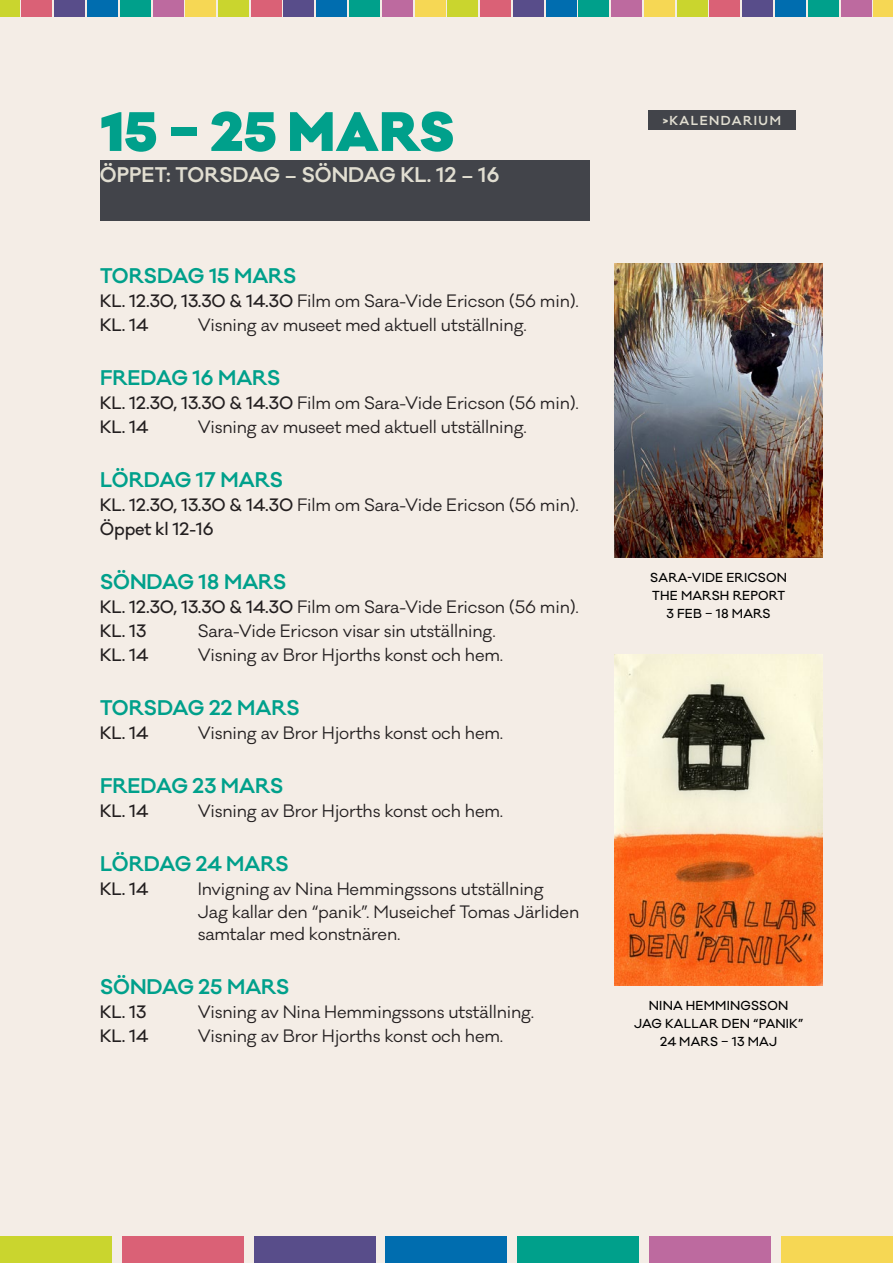
<style>
.page{position:relative;width:893px;height:1263px;background:#f4ede6}
.page>*{position:absolute;margin:0;border:0;box-sizing:border-box;transform-origin:0 0}
.t1{font:900 51px "Galano Classic";color:#00a08b}
.t2{font:600 19.5px "Galano Classic";letter-spacing:-.005em;color:#00a08b}
.t3{font:600 19.5px "Galano Classic";color:#e1ded1}
.t4{font:16.5px/22.5px "Galano Classic";letter-spacing:-.01em;color:#231f20}
.t5{font:500 16.5px "Galano Classic";letter-spacing:-.01em;color:#231f20}
.t6{font:500 12px "Galano Classic";letter-spacing:.015em;color:#000}
.t7{font:600 12px "Galano Classic";letter-spacing:.12em;color:#e1ded1}
.s1{font-weight:500}
</style>
<div class="page">
<div style="left:317px;top:0;width:30px;height:17px;background:#006daf"></div>
<div style="left:349px;top:0;width:31px;height:17px;background:#00a08b"></div>
<div style="left:415px;top:0;width:30px;height:17px;background:#f6d754"></div>
<div style="left:382px;top:0;width:30px;height:17px;background:#bd6a9f"></div>
<div style="left:153px;top:0;width:30px;height:17px;background:#bd6a9f"></div>
<div style="left:186px;top:0;width:30px;height:17px;background:#f6d754"></div>
<div style="left:251px;top:0;width:30px;height:17px;background:#da6176"></div>
<div style="left:218px;top:0;width:31px;height:17px;background:#cad52e"></div>
<div style="left:284px;top:0;width:30px;height:17px;background:#584d8a"></div>
<div style="left:0;top:0;width:19px;height:17px;background:#cad52e"></div>
<div style="left:22px;top:0;width:30px;height:17px;background:#da6176"></div>
<div style="left:87px;top:0;width:30px;height:17px;background:#006daf"></div>
<div style="left:54px;top:0;width:31px;height:17px;background:#584d8a"></div>
<div style="left:120px;top:0;width:30px;height:17px;background:#00a08b"></div>
<div style="left:775px;top:0;width:31px;height:17px;background:#006daf"></div>
<div style="left:808px;top:0;width:30px;height:17px;background:#00a08b"></div>
<div style="left:874px;top:0;width:19px;height:17px;background:#f6d754"></div>
<div style="left:841px;top:0;width:30px;height:17px;background:#bd6a9f"></div>
<div style="left:612px;top:0;width:30px;height:17px;background:#bd6a9f"></div>
<div style="left:644px;top:0;width:31px;height:17px;background:#f6d754"></div>
<div style="left:710px;top:0;width:30px;height:17px;background:#da6176"></div>
<div style="left:677px;top:0;width:30px;height:17px;background:#cad52e"></div>
<div style="left:743px;top:0;width:30px;height:17px;background:#584d8a"></div>
<div style="left:448px;top:0;width:30px;height:17px;background:#cad52e"></div>
<div style="left:480px;top:0;width:31px;height:17px;background:#da6176"></div>
<div style="left:546px;top:0;width:30px;height:17px;background:#006daf"></div>
<div style="left:513px;top:0;width:30px;height:17px;background:#584d8a"></div>
<div style="left:579px;top:0;width:30px;height:17px;background:#00a08b"></div>
<div style="left:122px;top:1236px;width:122px;height:27px;background:#da6176"></div>
<div style="left:254px;top:1236px;width:122px;height:27px;background:#584d8a"></div>
<div style="left:386px;top:1236px;width:121px;height:27px;background:#006daf"></div>
<div style="left:517px;top:1236px;width:122px;height:27px;background:#00a08b"></div>
<div style="left:781px;top:1236px;width:112px;height:27px;background:#f6d754"></div>
<div style="left:649px;top:1236px;width:122px;height:27px;background:#bd6a9f"></div>
<div style="left:0;top:1236px;width:112px;height:27px;background:#cad52e"></div>
<div style="left:100px;top:160px;width:490px;height:61px;background:#42444a"></div>
<div style="left:648px;top:111px;width:148px;height:19px;background:#42444a"></div>
<img style="left:614px;top:264px;width:209px;height:293px">
<img style="left:614px;top:655px;width:209px;height:330px">
<p class="t1" style="left:100px;top:97px;width:355px">15 – 25 MARS</p>
<p class="t3" style="left:100px;top:162px;width:401px">ÖPPET: TORSDAG – SÖNDAG KL. 12 – 16</p>
<p class="t2" style="left:100px;top:263px;width:198px">TORSDAG 15 MARS</p>
<p class="t4" style="left:100px;top:290px;width:480px"><span class="s1">KL. 12.30, 13.30 &amp; 14.30</span> Film om Sara-Vide Ericson (56 min).</p>
<p class="t5" style="left:100px;top:314px;width:50px">KL. 14</p>
<p class="t4" style="left:198px;top:314px;width:331px">Visning av museet med aktuell utställning.</p>
<p class="t2" style="left:100px;top:365px;width:182px">FREDAG 16 MARS</p>
<p class="t4" style="left:100px;top:392px;width:480px"><span class="s1">KL. 12.30, 13.30 &amp; 14.30</span> Film om Sara-Vide Ericson (56 min).</p>
<p class="t5" style="left:100px;top:416px;width:50px">KL. 14</p>
<p class="t4" style="left:198px;top:416px;width:331px">Visning av museet med aktuell utställning.</p>
<p class="t2" style="left:100px;top:467px;width:184px">LÖRDAG 17 MARS</p>
<p class="t4" style="left:100px;top:494px;width:480px"><span class="s1">KL. 12.30, 13.30 &amp; 14.30</span> Film om Sara-Vide Ericson (56 min).</p>
<p class="t5" style="left:100px;top:518px;width:115px">Öppet kl 12-16</p>
<p class="t2" style="left:100px;top:569px;width:188px">SÖNDAG 18 MARS</p>
<p class="t4" style="left:100px;top:596px;width:480px"><span class="s1">KL. 12.30, 13.30 &amp; 14.30</span> Film om Sara-Vide Ericson (56 min).</p>
<p class="t5" style="left:100px;top:620px;width:48px">KL. 13</p>
<p class="t4" style="left:198px;top:620px;width:299px">Sara-Vide Ericson visar sin utställning.</p>
<p class="t5" style="left:100px;top:644px;width:50px">KL. 14</p>
<p class="t4" style="left:198px;top:644px;width:307px">Visning av Bror Hjorths konst och hem.</p>
<p class="t2" style="left:100px;top:695px;width:201px">TORSDAG 22 MARS</p>
<p class="t5" style="left:100px;top:722px;width:50px">KL. 14</p>
<p class="t4" style="left:198px;top:722px;width:307px">Visning av Bror Hjorths konst och hem.</p>
<p class="t2" style="left:100px;top:773px;width:185px">FREDAG 23 MARS</p>
<p class="t5" style="left:100px;top:800px;width:50px">KL. 14</p>
<p class="t4" style="left:198px;top:800px;width:307px">Visning av Bror Hjorths konst och hem.</p>
<p class="t2" style="left:100px;top:851px;width:190px">LÖRDAG 24 MARS</p>
<p class="t5" style="left:100px;top:878px;width:50px">KL. 14</p>
<p class="t4" style="left:198px;top:878px;width:383px">Invigning av Nina Hemmingssons utställning<br>Jag kallar den “panik”. Museichef Tomas Järliden samtalar med konstnären.</p>
<p class="t2" style="left:100px;top:974px;width:191px">SÖNDAG 25 MARS</p>
<p class="t5" style="left:100px;top:1001px;width:48px">KL. 13</p>
<p class="t4" style="left:198px;top:1001px;width:338px">Visning av Nina Hemmingssons utställning.</p>
<p class="t5" style="left:100px;top:1025px;width:50px">KL. 14</p>
<p class="t4" style="left:198px;top:1025px;width:307px">Visning av Bror Hjorths konst och hem.</p>
<p class="t7" style="left:663px;top:113px;width:120px">&gt;KALENDARIUM</p>
<p class="t6" style="left:650px;top:569px;width:138px">SARA-VIDE ERICSON</p>
<p class="t6" style="left:652px;top:587px;width:134px">THE MARSH REPORT</p>
<p class="t6" style="left:666px;top:605px;width:106px">3 FEB – 18 MARS</p>
<p class="t6" style="left:649px;top:998px;width:141px">NINA HEMMINGSSON</p>
<p class="t6" style="left:634px;top:1016px;width:171px">JAG KALLAR DEN “PANIK”</p>
<p class="t6" style="left:660px;top:1034px;width:119px">24 MARS – 13 MAJ</p>
</div>
